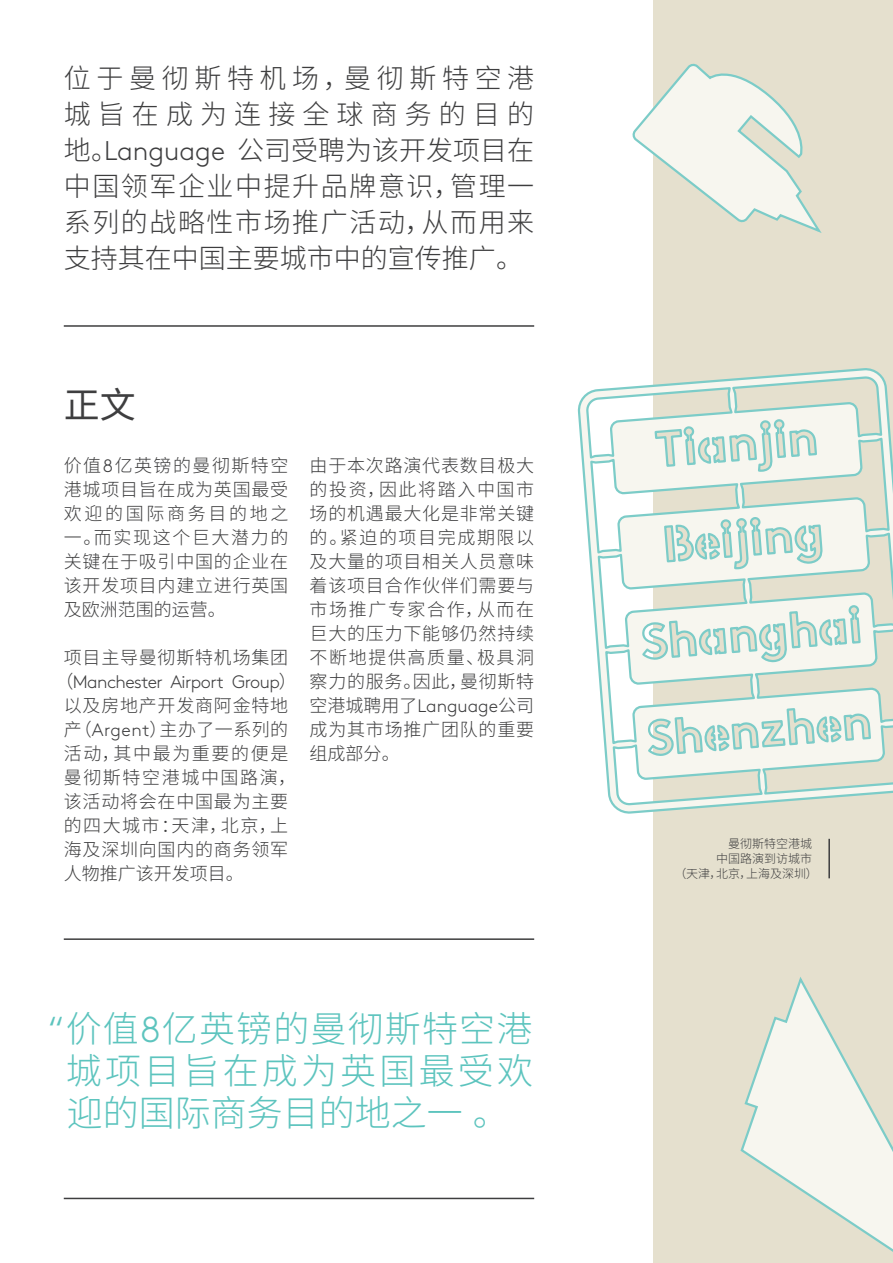
<style>
.page{position:relative;width:893px;height:1263px;background:#fff}
.page>*{position:absolute;margin:0;border:0;box-sizing:border-box;transform-origin:0 0}
.t1{font:300 36px/42px "Source Han Sans CN";letter-spacing:.03em;color:#5dc4be;text-align:center}
.t2{font:36px "Source Han Sans CN";color:#3e3e3f}
.t3{font:300 27px/36px "Source Han Sans CN";letter-spacing:.06em;color:#3e3e3f;text-align:justify}
.t4{font:300 18px/24px "Source Han Sans CN";letter-spacing:.045em;color:#3e3e3f;text-align:justify}
.t5{font:300 18px "Brown";letter-spacing:-.03em;color:#3e3e3f}
.t6{font:300 18px "Source Han Sans CN";letter-spacing:.09em;color:#3e3e3f}
.t7{font:300 18px "Source Han Sans CN";letter-spacing:.025em;color:#3e3e3f}
.t8{font:300 18px "Source Han Sans CN";letter-spacing:.08em;color:#3e3e3f}
.t9{font:300 18px "Source Han Sans CN";color:#3e3e3f}
.t10{font:300 12px "Source Han Sans CN";color:#3e3e3f}
.s1{font-family:"Brown"}
.s2{font-family:"Source Han Sans CN"}
</style>
<div class="page">
<div style="left:654px;top:0;width:239px;height:1263px;background:#e5e0ce"></div>
<hr style="left:64px;top:325px;width:470px;height:2px;background:#3e3e3f">
<hr style="left:64px;top:938px;width:470px;height:2px;background:#3e3e3f">
<hr style="left:64px;top:1198px;width:470px;height:1px;background:#3e3e3f">
<svg style="left:632px;top:60px;width:190px;height:175px"></svg>
<svg style="left:740px;top:977px;width:153px;height:275px"></svg>
<svg style="left:578px;top:367px;width:315px;height:446px"></svg>
<hr style="left:828px;top:839px;width:2px;height:39px;background:#3e3e3f">
<p class="t3" style="left:64px;top:60px;width:472px">位于曼彻斯特机场，曼彻斯特空港城旨在成为连接全球商务的目的地。<span class="s1">Language</span> 公司受聘为该开发项目在中国领军企业中提升品牌意识，管理一系列的战略性市场推广活动，从而用来支持其在中国主要城市中的宣传推广。</p>
<p class="t2" style="left:64px;top:384px;width:74px">正文</p>
<p class="t4" style="left:64px;top:454px;width:226px">价值<span class="s1">8</span>亿英镑的曼彻斯特空港城项目旨在成为英国最受欢迎的国际商务目的地之一。而实现这个巨大潜力的关键在于吸引中国的企业在该开发项目内建立进行英国及欧洲范围的运营。</p>
<p class="t4" style="left:64px;top:646px;width:226px">项目主导曼彻斯特机场集团</p>
<p class="t5" style="left:55px;top:668px;width:243px"><span class="s2">（</span>Manchester Airport Group<span class="s2">）</span></p>
<p class="t4" style="left:64px;top:694px;width:226px">以及房地产开发商阿金特地</p>
<p class="t7" style="left:64px;top:719px;width:226px">产（<span class="s1">Argent</span>）主办了一系列的</p>
<p class="t6" style="left:64px;top:743px;width:226px">活动，其中最为重要的便是</p>
<p class="t6" style="left:64px;top:767px;width:234px">曼彻斯特空港城中国路演，</p>
<p class="t4" style="left:64px;top:790px;width:226px">该活动将会在中国最为主要</p>
<p class="t8" style="left:64px;top:815px;width:226px">的四大城市：天津，北京，上</p>
<p class="t4" style="left:64px;top:838px;width:226px">海及深圳向国内的商务领军</p>
<p class="t9" style="left:64px;top:863px;width:182px">人物推广该开发项目。</p>
<p class="t4" style="left:310px;top:454px;width:226px">由于本次路演代表数目极大的投资，因此将踏入中国市场的机遇最大化是非常关键的。紧迫的项目完成期限以及大量的项目相关人员意味着该项目合作伙伴们需要与市场推广专家合作，从而在巨大的压力下能够仍然持续不断地提供高质量、极具洞察力的服务。因此，曼彻斯特空港城聘用了<span class="s1">Language</span>公司成为其市场推广团队的重要组成部分。</p>
<p class="t1" style="left:48px;top:1008px;width:487px"><span class="s1">“</span>价值<span class="s1">8</span>亿英镑的曼彻斯特空港城项目旨在成为英国最受欢迎的国际商务目的地之一。</p>
<p class="t10" style="left:728px;top:837px;width:85px">曼彻斯特空港城</p>
<p class="t10" style="left:716px;top:852px;width:97px">中国路演到访城市</p>
<p class="t10" style="left:675px;top:867px;width:145px">（天津，北京，上海及深圳）</p>
</div>
